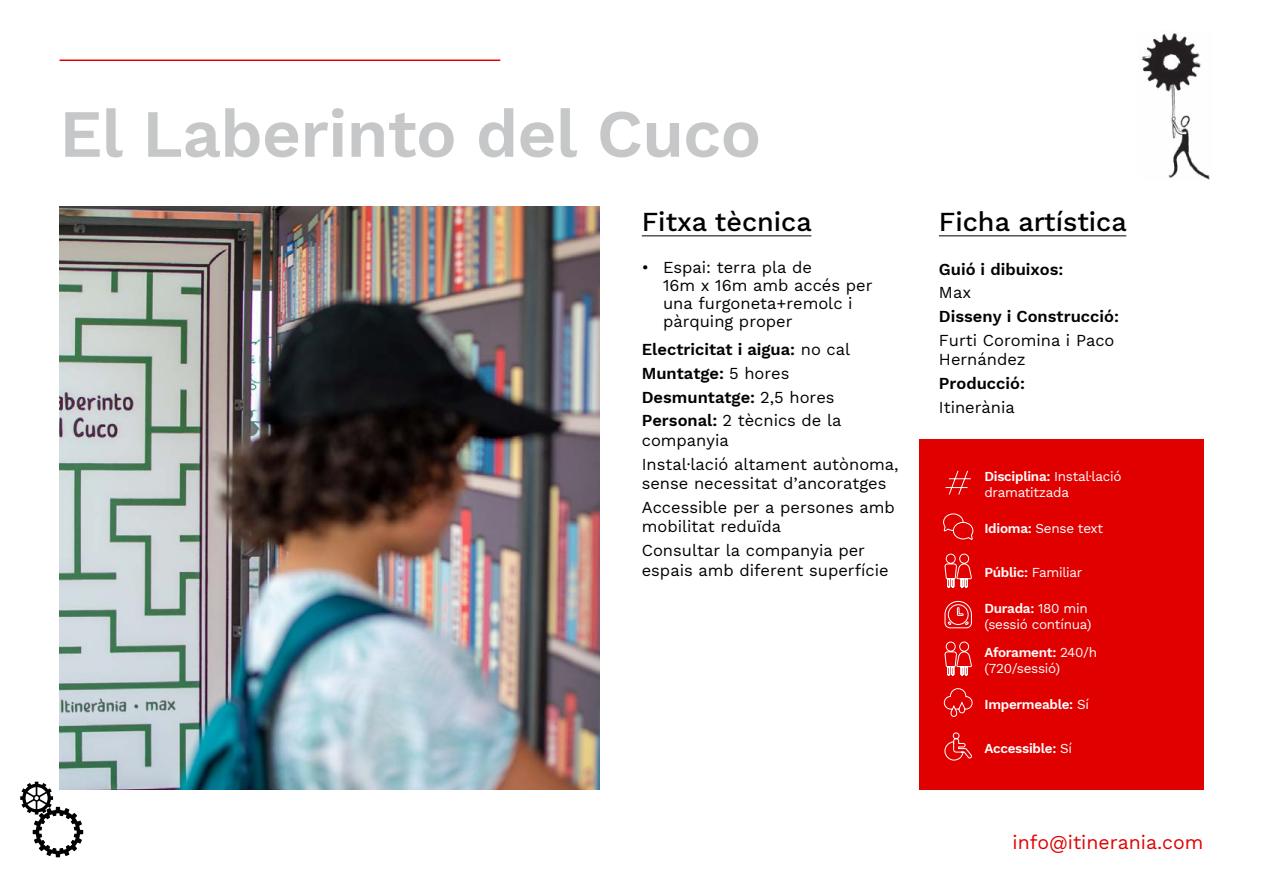
<style>
.page{position:relative;width:1263px;height:893px;background:#fff}
.page>*{position:absolute;margin:0;border:0;box-sizing:border-box;transform-origin:0 0}
.t1{font:600 67.5px "Work Sans";letter-spacing:-.01em;color:#c6c7c8}
.t2{font:500 27px "Work Sans";color:#000}
.t3{font:19.5px "Work Sans";color:#e00000}
.t4{font:16.5px/18px "Work Sans";color:#000}
.t5{font:600 16.5px/23.7px "Work Sans";color:#000}
.t6{font:13.5px/16.5px "Work Sans";letter-spacing:-.02em;color:#fff}
.t7{font:600 13.5px "Work Sans";letter-spacing:-.02em;color:#fff}
.s1{font-weight:400}
.s2{font-weight:600}
</style>
<div class="page">
<svg style="left:20px;top:782px;width:63px;height:75px"></svg>
<img style="left:1142px;top:33px;width:68px;height:147px">
<img style="left:60px;top:206px;width:539px;height:584px">
<hr style="left:642px;top:235px;width:169px;height:1px;background:#000">
<hr style="left:939px;top:235px;width:187px;height:1px;background:#000">
<hr style="left:60px;top:60px;width:440px;height:1px;background:#e00000">
<div style="left:919px;top:439px;width:284px;height:351px;background:#e00000"></div>
<svg style="left:945px;top:470px;width:26px;height:25px"></svg>
<svg style="left:943px;top:513px;width:31px;height:27px"></svg>
<svg style="left:944px;top:553px;width:28px;height:35px"></svg>
<svg style="left:944px;top:601px;width:28px;height:27px"></svg>
<svg style="left:944px;top:641px;width:28px;height:35px"></svg>
<svg style="left:943px;top:688px;width:30px;height:29px"></svg>
<svg style="left:944px;top:732px;width:28px;height:29px"></svg>
<h1 class="t1" style="left:60px;top:94px;width:703px">El Laberinto del Cuco</h1>
<h2 class="t2" style="left:642px;top:206px;width:172px">Fitxa tècnica</h2>
<p class="t4" style="left:663px;top:258px;width:211px;text-indent:-21px">• Espai: terra pla de<br>16m x 16m amb accés per una furgoneta+remolc i pàrquing proper</p>
<p class="t5" style="left:642px;top:338px;width:210px">Electricitat i aigua: <span class="s1">no cal<br></span>Muntatge: <span class="s1">5 hores<br></span>Desmuntatge: <span class="s1">2,5 hores<br></span>Personal: <span class="s1">2 tècnics de la</span></p>
<p class="t4" style="left:642px;top:428px;width:258px;line-height:23.7px">companyia<br>Instal·lació altament autònoma,</p>
<p class="t4" style="left:642px;top:472px;width:255px;line-height:23.7px">sense necessitat d’ancoratges<br>Accessible per a persones amb</p>
<p class="t4" style="left:642px;top:515px;width:225px;line-height:23.7px">mobilitat reduïda<br>Consultar la companyia per</p>
<p class="t4" style="left:642px;top:561px;width:248px">espais amb diferent superfície</p>
<h2 class="t2" style="left:939px;top:206px;width:189px">Ficha artística</h2>
<p class="t5" style="left:939px;top:257px;width:126px">Guió i dibuixos:</p>
<p class="t4" style="left:939px;top:284px;width:34px">Max</p>
<p class="t5" style="left:939px;top:305px;width:182px">Disseny i Construcció:</p>
<p class="t4" style="left:939px;top:330px;width:177px;line-height:19.5px">Furti Coromina i Paco<br>Hernández</p>
<p class="t5" style="left:939px;top:372px;width:88px">Producció:</p>
<p class="t4" style="left:939px;top:398px;width:77px">Itinerània</p>
<p class="t6" style="left:984px;top:468px;width:138px"><span class="s2">Disciplina:</span> Instal·lació dramatitzada</p>
<p class="t6" style="left:984px;top:520px;width:120px"><span class="s2">Idioma:</span> Sense text</p>
<p class="t6" style="left:984px;top:564px;width:100px"><span class="s2">Públic:</span> Familiar</p>
<p class="t6" style="left:984px;top:600px;width:109px"><span class="s2">Durada:</span> 180 min (sessió contínua)</p>
<p class="t6" style="left:984px;top:644px;width:114px"><span class="s2">Aforament:</span> 240/h (720/sessió)</p>
<p class="t7" style="left:984px;top:696px;width:106px">Impermeable: <span class="s1">Sí</span></p>
<p class="t7" style="left:984px;top:740px;width:89px">Accessible: <span class="s1">Sí</span></p>
<p class="t3" style="left:1012px;top:831px;width:192px">info@itinerania.com</p>
</div>
